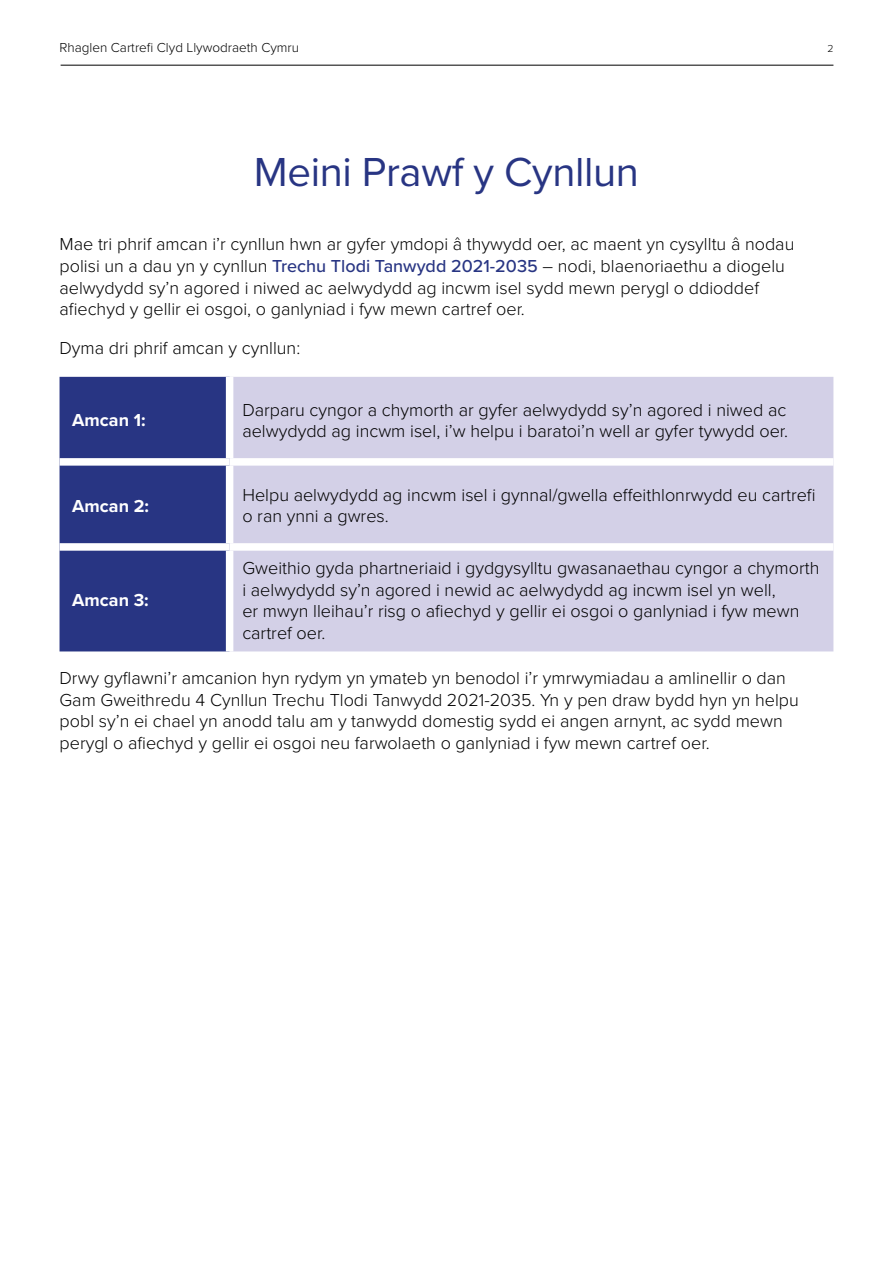
<style>
.page{position:relative;width:893px;height:1263px;background:#fff}
.page>*{position:absolute;margin:0;border:0;box-sizing:border-box;transform-origin:0 0}
.H1_Headings{font:42px "Proxima Nova";letter-spacing:-.01em;color:#283583}
.Body_Black{font:300 18px/21.6px "Proxima Nova";color:#000}
.Body_Black-2{font:700 18px "Proxima Nova";color:#fff}
.t1{font:300 13.5px "Proxima Nova";color:#000}
.t2{font:300 10.5px "Proxima Nova";color:#000}
.s1{font-weight:500;color:#283583}
</style>
<div class="page">
<hr style="left:61px;top:65px;width:772px;height:1px;background:#000">
<div style="left:60px;top:377px;width:166px;height:274px;background:#283583"></div>
<div style="left:233px;top:377px;width:600px;height:274px;background:#d3d0e7"></div>
<div style="left:60px;top:458px;width:170px;height:8px;background:#fff"></div>
<div style="left:230px;top:458px;width:603px;height:8px;background:#fff"></div>
<div style="left:60px;top:543px;width:170px;height:8px;background:#fff"></div>
<div style="left:230px;top:543px;width:603px;height:8px;background:#fff"></div>
<p class="t1" style="left:60px;top:38px;width:241px">Rhaglen Cartrefi Clyd Llywodraeth Cymru</p>
<p class="t2" style="left:827px;top:41px;width:8px">2</p>
<h1 class="H1_Headings" style="left:254px;top:141px;width:387px">Meini Prawf y Cynllun</h1>
<p class="Body_Black" style="left:60px;top:233px;width:736px">Mae tri phrif amcan i’r cynllun hwn ar gyfer ymdopi â thywydd oer, ac maent yn cysylltu â nodau polisi un a dau yn y cynllun <span class="s1">Trechu Tlodi Tanwydd 2021-2035</span> – nodi, blaenoriaethu a diogelu aelwydydd sy’n agored i niwed ac aelwydydd ag incwm isel sydd mewn perygl o ddioddef afiechyd y gellir ei osgoi, o ganlyniad i fyw mewn cartref oer.</p>
<p class="Body_Black" style="left:60px;top:336px;width:242px">Dyma dri phrif amcan y cynllun:</p>
<p class="Body_Black-2" style="left:72px;top:407px;width:75px">Amcan 1:</p>
<p class="Body_Black" style="left:242px;top:398px;width:547px">Darparu cyngor a chymorth ar gyfer aelwydydd sy’n agored i niwed ac aelwydydd ag incwm isel, i’w helpu i baratoi’n well ar gyfer tywydd oer.</p>
<p class="Body_Black-2" style="left:72px;top:492px;width:78px">Amcan 2:</p>
<p class="Body_Black" style="left:242px;top:483px;width:575px">Helpu aelwydydd ag incwm isel i gynnal/gwella effeithlonrwydd eu cartrefi o ran ynni a gwres.</p>
<p class="Body_Black" style="left:242px;top:556px;width:579px">Gweithio gyda phartneriaid i gydgysylltu gwasanaethau cyngor a chymorth i aelwydydd sy’n agored i newid ac aelwydydd ag incwm isel yn well,<br>er mwyn lleihau’r risg o afiechyd y gellir ei osgoi o ganlyniad i fyw mewn cartref oer.</p>
<p class="Body_Black" style="left:60px;top:666px;width:741px">Drwy gyflawni’r amcanion hyn rydym yn ymateb yn benodol i’r ymrwymiadau a amlinellir o dan Gam Gweithredu 4 Cynllun Trechu Tlodi Tanwydd 2021-2035. Yn y pen draw bydd hyn yn helpu pobl sy’n ei chael yn anodd talu am y tanwydd domestig sydd ei angen arnynt, ac sydd mewn perygl o afiechyd y gellir ei osgoi neu farwolaeth o ganlyniad i fyw mewn cartref oer.</p>
<p class="Body_Black-2" style="left:72px;top:587px;width:78px">Amcan 3:</p>
</div>
